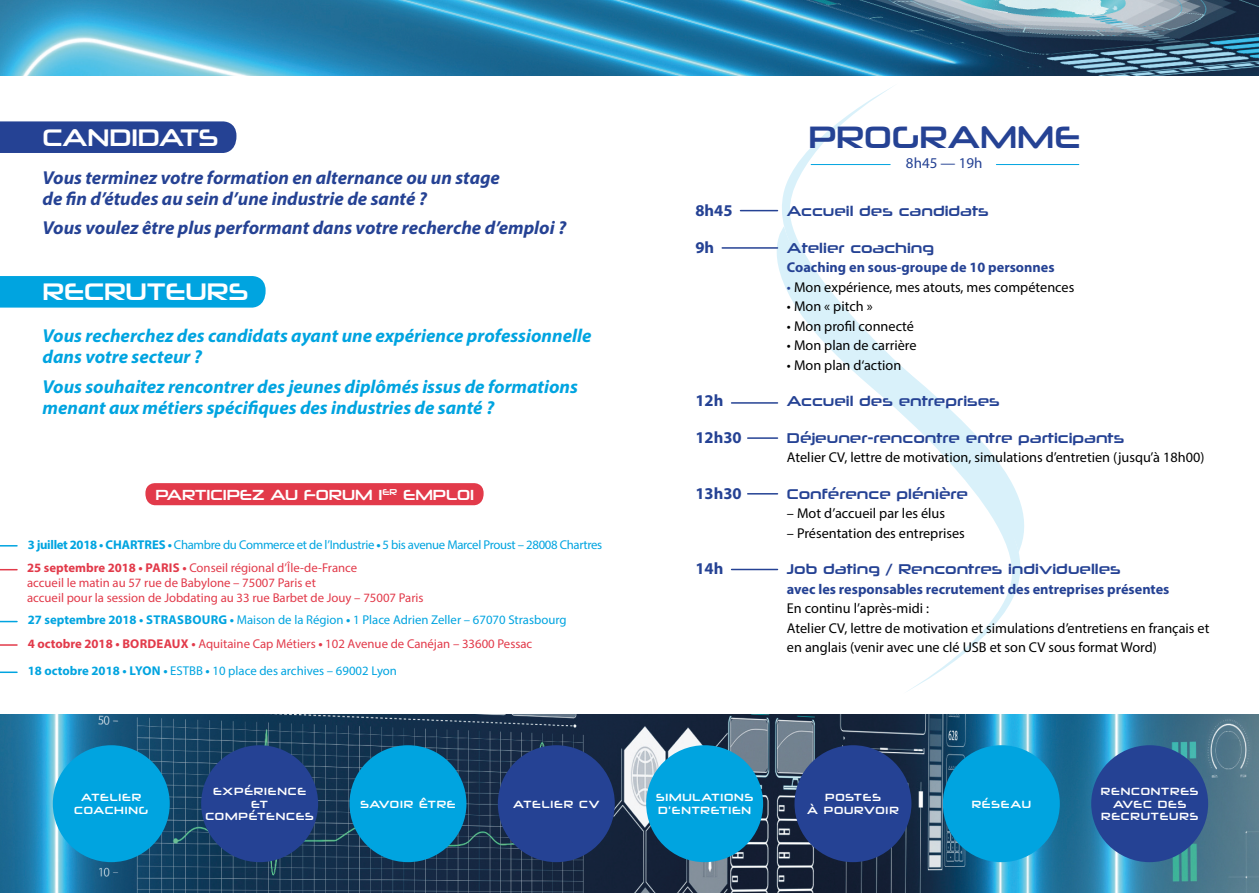
<style>
.page{position:relative;width:1259px;height:893px;background:#fff}
.page>*{position:absolute;margin:0;border:0;box-sizing:border-box;transform-origin:0 0}
.t1{font:31.2px "Neuropolitical Rg";color:#254294}
.t2{font:24.15px "Neuropolitical Rg";color:#fff}
.t3{font:italic 700 18.75px/21px "Myriad Pro";color:#00a4e0}
.t4{font:italic 700 18.75px/21px "Myriad Pro";color:#254294}
.t5{font:700 16.5px "Myriad Pro";color:#254294}
.t6{font:15px "Myriad Pro";color:#254294}
.t7{font:14.7px "Neuropolitical Rg";color:#fff}
.t8{font:14.25px/19.5px "Myriad Pro";color:#000}
.t9{font:14.25px "Neuropolitical Rg";color:#254294}
.t10{font:700 14.25px "Myriad Pro";color:#254294}
.t11{font:12.75px/23.4px "Myriad Pro";color:#00a4e0}
.t12{font:12.75px/23.4px "Myriad Pro";letter-spacing:-.025em;color:#00a4e0}
.t13{font:12.75px/15px "Myriad Pro";color:#e23a4a}
.t14{font:10.5px/12.6px "Neuropolitical Rg";letter-spacing:.08em;color:#fff;text-align:center}
.t15{font:10.5px "Neuropolitical Rg";letter-spacing:.06em;color:#fff}
.s1{font-weight:700}
.s2{font-weight:700;color:#e23a4a}
.s3{color:#e23a4a}
.s4{color:#254294}
</style>
<div class="page">
<img style="left:0;top:0;width:1259px;height:893px">
<div style="left:0;top:77px;width:1259px;height:637px;background:#fff"></div>
<div style="left:145px;top:483px;width:338px;height:22px;background:#e23a4a;border-radius:10px"></div>
<svg style="left:872px;top:387px;width:152px;height:304px"></svg>
<svg style="left:778px;top:86px;width:147px;height:302px"></svg>
<hr style="left:740px;top:210px;width:37px;height:1px;background:#254294">
<hr style="left:747px;top:437px;width:30px;height:2px;background:#254294">
<hr style="left:747px;top:493px;width:30px;height:2px;background:#254294">
<hr style="left:722px;top:247px;width:55px;height:2px;background:#254294">
<hr style="left:731px;top:402px;width:46px;height:2px;background:#254294">
<hr style="left:731px;top:569px;width:46px;height:1px;background:#254294">
<div style="left:0;top:121px;width:236px;height:32px;background:#254294"></div>
<svg style="left:0;top:276px;width:266px;height:32px;background:#05a6e0"></svg>
<hr style="left:811px;top:164px;width:79px;height:1px;background:#00a4e0">
<hr style="left:996px;top:164px;width:83px;height:1px;background:#00a4e0">
<div style="left:53px;top:745px;width:117px;height:117px;background:#00a4e0;border-radius:50%"></div>
<div style="left:201px;top:745px;width:117px;height:117px;background:#254294;border-radius:50%"></div>
<div style="left:349px;top:745px;width:117px;height:117px;background:#00a4e0;border-radius:50%"></div>
<div style="left:498px;top:745px;width:117px;height:117px;background:#254294;border-radius:50%"></div>
<div style="left:646px;top:745px;width:117px;height:117px;background:#00a4e0;border-radius:50%"></div>
<div style="left:794px;top:745px;width:117px;height:117px;background:#254294;border-radius:50%"></div>
<div style="left:943px;top:745px;width:116px;height:117px;background:#00a4e0;border-radius:50%"></div>
<div style="left:1091px;top:745px;width:117px;height:117px;background:#254294;border-radius:50%"></div>
<svg style="left:0;top:545px;width:17px;height:2px"></svg>
<svg style="left:0;top:569px;width:17px;height:1px"></svg>
<svg style="left:0;top:621px;width:17px;height:1px"></svg>
<svg style="left:0;top:644px;width:17px;height:2px"></svg>
<svg style="left:0;top:671px;width:17px;height:2px"></svg>
<h2 class="t2" style="left:43px;top:122px;width:177px">CANDIDATS</h2>
<h1 class="t1" style="left:808px;top:118px;width:273px">PROGRAMME</h1>
<h3 class="t4" style="left:43px;top:166px;width:459px">Vous terminez votre formation en alternance ou un stage de fin d’études au sein d’une industrie de santé ?</h3>
<h3 class="t4" style="left:43px;top:217px;width:525px">Vous voulez être plus performant dans votre recherche d’emploi ?</h3>
<h2 class="t2" style="left:43px;top:277px;width:207px">RECRUTEURS</h2>
<h3 class="t3" style="left:43px;top:325px;width:550px">Vous recherchez des candidats ayant une expérience professionnelle dans votre secteur ?</h3>
<h3 class="t3" style="left:43px;top:375px;width:537px">Vous souhaitez rencontrer des jeunes diplômés issus de formations menant aux métiers spécifiques des industries de santé ?</h3>
<p class="t7" style="left:155px;top:485px;width:320px">PARTICIPEZ AU FORUM 1<sup>ER</sup> EMPLOI</p>
<p class="t12" style="left:27px;top:532px;width:577px"><span class="s1">3 juillet 2018 • CHARTRES •</span> Chambre du Commerce et de l’Industrie <span class="s1">•</span> 5 bis avenue Marcel Proust – 28008 Chartres<br><span class="s2">25 septembre 2018 • PARIS •</span> <span class="s3">Conseil régional d’Île-de-France</span></p>
<p class="t13" style="left:27px;top:575px;width:398px">accueil le matin au 57 rue de Babylone – 75007 Paris et<br>accueil pour la session de Jobdating au 33 rue Barbet de Jouy – 75007 Paris</p>
<p class="t11" style="left:28px;top:608px;width:540px"><span class="s1">27 septembre 2018 • STRASBOURG •</span> Maison de la Région <span class="s1">•</span> 1 Place Adrien Zeller – 67070 Strasbourg<br><span class="s2">4 octobre 2018 • BORDEAUX •</span> <span class="s3">Aquitaine Cap Métiers</span> <span class="s2">•</span> <span class="s3">102 Avenue de Canéjan – 33600 Pessac</span></p>
<p class="t11" style="left:28px;top:659px;width:371px"><span class="s1">18 octobre 2018 • LYON •</span> ESTBB <span class="s1">•</span> 10 place des archives – 69002 Lyon</p>
<p class="t6" style="left:906px;top:154px;width:78px">8h45 — 19h</p>
<p class="t5" style="left:695px;top:200px;width:39px">8h45</p>
<p class="t9" style="left:787px;top:202px;width:203px">Accueil des candidats</p>
<p class="t5" style="left:695px;top:236px;width:20px">9h</p>
<p class="t9" style="left:787px;top:239px;width:149px">Atelier coaching</p>
<p class="t10" style="left:787px;top:258px;width:269px">Coaching en sous-groupe de 10 personnes</p>
<p class="t8" style="left:787px;top:277px;width:289px"><span class="s4">•</span> Mon expérience, mes atouts, mes compétences</p>
<p class="t8" style="left:787px;top:296px;width:87px">• Mon « pitch »</p>
<p class="t8" style="left:787px;top:316px;width:129px">• Mon profil connecté</p>
<p class="t8" style="left:787px;top:335px;width:131px">• Mon plan de carrière</p>
<p class="t8" style="left:787px;top:355px;width:116px">• Mon plan d‘action</p>
<p class="t5" style="left:695px;top:390px;width:29px">12h</p>
<p class="t9" style="left:787px;top:392px;width:214px">Accueil des entreprises</p>
<p class="t5" style="left:695px;top:426px;width:48px">12h30</p>
<p class="t9" style="left:787px;top:429px;width:339px">Déjeuner-rencontre entre participants</p>
<p class="t8" style="left:787px;top:447px;width:419px">Atelier CV, lettre de motivation, simulations d’entretien (jusqu’à 18h00)</p>
<p class="t5" style="left:695px;top:482px;width:48px">13h30</p>
<p class="t9" style="left:787px;top:485px;width:183px">Conférence plénière</p>
<p class="t8" style="left:787px;top:503px;width:160px">– Mot d’accueil par les élus</p>
<p class="t8" style="left:787px;top:523px;width:179px">– Présentation des entreprises</p>
<p class="t5" style="left:695px;top:558px;width:29px">14h</p>
<p class="t9" style="left:787px;top:560px;width:335px">Job dating / Rencontres individuelles</p>
<p class="t10" style="left:787px;top:580px;width:384px">avec les responsables recrutement des entreprises présentes</p>
<p class="t8" style="left:787px;top:598px;width:424px">En continu l’après-midi :<br>Atelier CV, lettre de motivation et simulations d’entretiens en français et en anglais (venir avec une clé USB et son CV sous format Word)</p>
<p class="t14" style="left:74px;top:791px;width:76px">ATELIER<br>COACHING</p>
<p class="t14" style="left:205px;top:785px;width:110px">EXPÉRIENCE<br>ET<br>COMPÉTENCES</p>
<p class="t14" style="left:656px;top:791px;width:99px;text-align:left">SIMULATIONS<br>D’ENTRETIEN</p>
<p class="t14" style="left:807px;top:791px;width:93px">POSTES<br>À POURVOIR</p>
<p class="t14" style="left:1101px;top:785px;width:99px">RENCONTRES<br>AVEC DES<br>RECRUTEURS</p>
<p class="t15" style="left:360px;top:797px;width:97px">SAVOIR ÊTRE</p>
<p class="t14" style="left:513px;top:797px;width:88px">ATELIER CV</p>
<p class="t14" style="left:971px;top:797px;width:61px">RÉSEAU</p>
</div>
